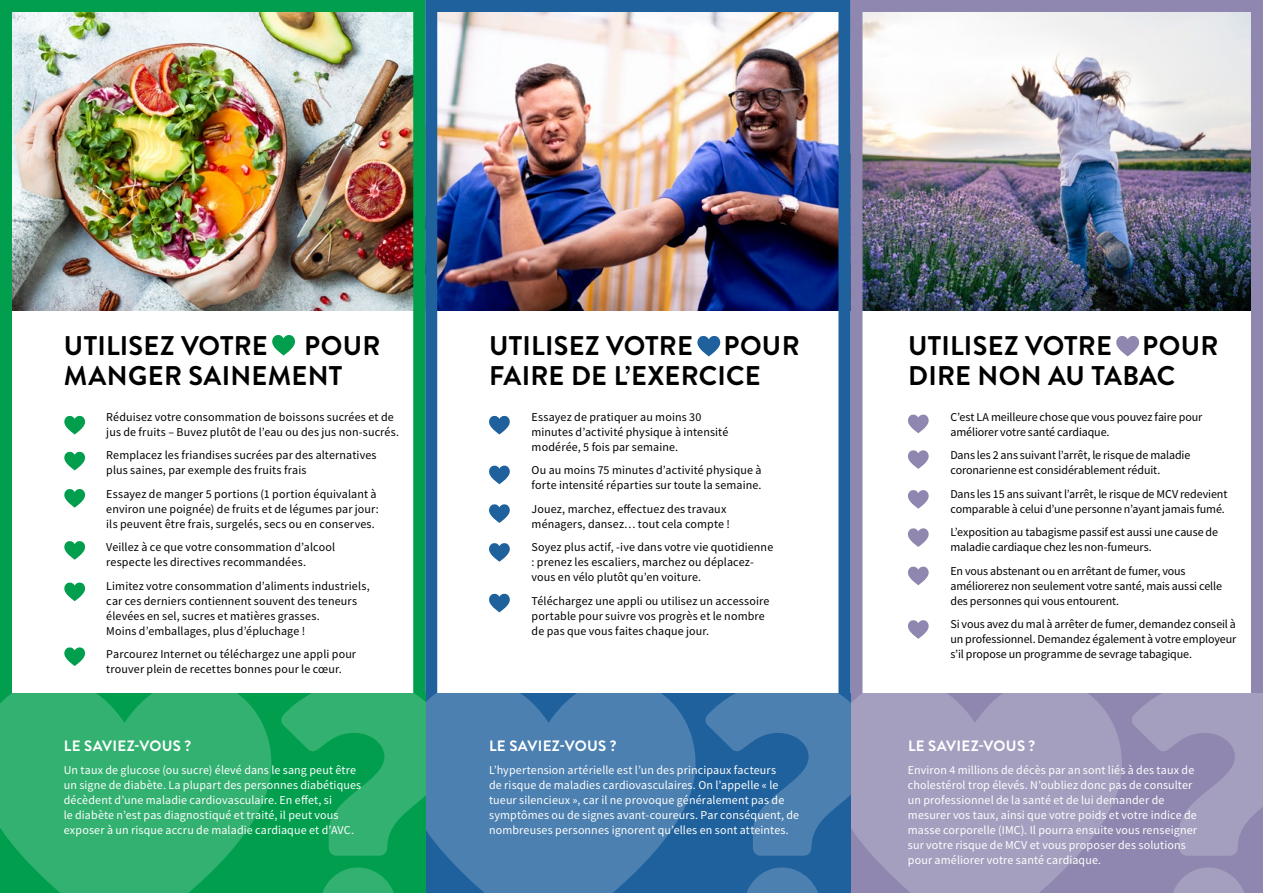
<style>
.page{position:relative;width:1263px;height:893px;background:#fff}
.page>*{position:absolute;margin:0;border:0;box-sizing:border-box;transform-origin:0 0}
.t1{font:700 27px/30px "Brandon Grotesque";letter-spacing:.01em;color:#000}
.t2{font:700 15px "Brandon Grotesque";letter-spacing:.02em;color:#fff}
.t3{font:12px/15px "Source Sans Pro";letter-spacing:.01em;color:#000}
.t4{font:12px/15px "Source Sans Pro";letter-spacing:.01em;color:#fff}
.t5{font:12px/15px "Source Sans Pro";letter-spacing:-.01em;color:#000}
</style>
<div class="page">
<img style="left:13px;top:13px;width:399px;height:297px">
<img style="left:438px;top:13px;width:812px;height:297px">
<div style="left:850px;top:0;width:413px;height:893px;border:12px solid #8f87af"></div>
<div style="left:425px;top:0;width:425px;height:893px;border:12px solid #1f619c"></div>
<div style="left:850px;top:693px;width:413px;height:200px;background:#8f87af"></div>
<svg style="left:850px;top:693px;width:272px;height:200px;background:#a19bbc"></svg>
<svg style="left:1132px;top:693px;width:131px;height:163px"></svg>
<svg style="left:1173px;top:867px;width:71px;height:26px"></svg>
<div style="left:425px;top:693px;width:425px;height:200px;background:#1f619c"></div>
<svg style="left:425px;top:693px;width:271px;height:200px;background:#457cad"></svg>
<svg style="left:705px;top:693px;width:145px;height:163px"></svg>
<svg style="left:746px;top:867px;width:72px;height:26px"></svg>
<hr style="left:850px;top:0;width:413px;height:1px;background:#8f87af">
<hr style="left:425px;top:0;width:425px;height:1px;background:#1f619c">
<svg style="left:908px;top:414px;width:21px;height:19px"></svg>
<svg style="left:489px;top:415px;width:21px;height:19px"></svg>
<svg style="left:64px;top:415px;width:21px;height:19px"></svg>
<svg style="left:272px;top:335px;width:23px;height:20px"></svg>
<svg style="left:697px;top:336px;width:23px;height:20px"></svg>
<svg style="left:1116px;top:336px;width:23px;height:20px"></svg>
<svg style="left:908px;top:450px;width:21px;height:19px"></svg>
<svg style="left:489px;top:465px;width:21px;height:19px"></svg>
<svg style="left:64px;top:451px;width:21px;height:19px"></svg>
<svg style="left:908px;top:490px;width:21px;height:19px"></svg>
<svg style="left:489px;top:504px;width:21px;height:19px"></svg>
<svg style="left:64px;top:489px;width:21px;height:19px"></svg>
<svg style="left:908px;top:528px;width:21px;height:19px"></svg>
<svg style="left:489px;top:543px;width:21px;height:19px"></svg>
<svg style="left:64px;top:541px;width:21px;height:19px"></svg>
<svg style="left:908px;top:566px;width:21px;height:19px"></svg>
<svg style="left:489px;top:593px;width:21px;height:19px"></svg>
<svg style="left:64px;top:582px;width:21px;height:19px"></svg>
<svg style="left:908px;top:620px;width:21px;height:19px"></svg>
<svg style="left:64px;top:647px;width:21px;height:19px"></svg>
<div style="left:0;top:0;width:425px;height:893px;border:12px solid #009e4d"></div>
<div style="left:0;top:693px;width:425px;height:200px;background:#009e4d"></div>
<svg style="left:0;top:693px;width:271px;height:200px;background:#2cae6c"></svg>
<svg style="left:281px;top:693px;width:144px;height:163px"></svg>
<svg style="left:322px;top:867px;width:72px;height:26px"></svg>
<h1 class="t1" style="left:64px;top:331px;width:318px;text-indent:240px">POUR<br>MANGER SAINEMENT</h1>
<h1 class="t1" style="left:64px;top:331px;width:205px">UTILISEZ VOTRE</h1>
<p class="t3" style="left:106px;top:409px;width:294px">Réduisez votre consommation de boissons sucrées et de jus de fruits – Buvez plutôt de l’eau ou des jus non-sucrés.</p>
<p class="t3" style="left:106px;top:448px;width:272px">Remplacez les friandises sucrées par des alternatives plus saines, par exemple des fruits frais</p>
<p class="t3" style="left:106px;top:486px;width:274px">Essayez de manger 5 portions (1 portion équivalant à environ une poignée) de fruits et de légumes par jour: ils peuvent être frais, surgelés, secs ou en conserves.</p>
<p class="t3" style="left:106px;top:540px;width:230px">Veillez à ce que votre consommation d’alcool respecte les directives recommandées.</p>
<p class="t3" style="left:106px;top:578px;width:265px">Limitez votre consommation d’aliments industriels, car ces derniers contiennent souvent des teneurs élevées en sel, sucres et matières grasses.<br>Moins d’emballages, plus d’épluchage !</p>
<p class="t3" style="left:106px;top:647px;width:251px">Parcourez Internet ou téléchargez une appli pour trouver plein de recettes bonnes pour le cœur.</p>
<p class="t2" style="left:64px;top:735px;width:129px">LE SAVIEZ-VOUS ?</p>
<p class="t4" style="left:64px;top:763px;width:299px">Un taux de glucose (ou sucre) élevé dans le sang peut être un signe de diabète. La plupart des personnes diabétiques décèdent d’une maladie cardiovasculaire. En effet, si<br>le diabète n’est pas diagnostiqué et traité, il peut vous exposer à un risque accru de maladie cardiaque et d’AVC.</p>
<h1 class="t1" style="left:489px;top:331px;width:312px">UTILISEZ VOTRE POUR<br>FAIRE DE L’EXERCICE</h1>
<p class="t3" style="left:531px;top:409px;width:198px">Essayez de pratiquer au moins 30 minutes d’activité physique à intensité modérée, 5 fois par semaine.</p>
<p class="t3" style="left:531px;top:463px;width:231px">Ou au moins 75 minutes d’activité physique à forte intensité réparties sur toute la semaine.</p>
<p class="t3" style="left:531px;top:501px;width:200px">Jouez, marchez, effectuez des travaux ménagers, dansez… tout cela compte !</p>
<p class="t3" style="left:531px;top:540px;width:243px">Soyez plus actif, -ive dans votre vie quotidienne : prenez les escaliers, marchez ou déplacez&shy;vous en vélo plutôt qu’en voiture.</p>
<p class="t3" style="left:531px;top:593px;width:239px">Téléchargez une appli ou utilisez un accessoire portable pour suivre vos progrès et le nombre de pas que vous faites chaque jour.</p>
<p class="t2" style="left:489px;top:735px;width:129px">LE SAVIEZ-VOUS ?</p>
<p class="t4" style="left:489px;top:763px;width:312px">L’hypertension artérielle est l’un des principaux facteurs<br>de risque de maladies cardiovasculaires. On l’appelle « le tueur silencieux », car il ne provoque généralement pas de symptômes ou de signes avant-coureurs. Par conséquent, de nombreuses personnes ignorent qu’elles en sont atteintes.</p>
<h1 class="t1" style="left:908px;top:331px;width:312px">UTILISEZ VOTRE POUR<br>DIRE NON AU TABAC</h1>
<p class="t5" style="left:950px;top:409px;width:253px">C’est LA meilleure chose que vous pouvez faire pour améliorer votre santé cardiaque.</p>
<p class="t5" style="left:950px;top:448px;width:241px">Dans les 2 ans suivant l’arrêt, le risque de maladie coronarienne est considérablement réduit.</p>
<p class="t5" style="left:950px;top:486px;width:278px">Dans les 15 ans suivant l’arrêt, le risque de MCV redevient comparable à celui d’une personne n’ayant jamais fumé.</p>
<p class="t5" style="left:950px;top:525px;width:269px">L’exposition au tabagisme passif est aussi une cause de maladie cardiaque chez les non-fumeurs.</p>
<p class="t5" style="left:950px;top:563px;width:273px">En vous abstenant ou en arrêtant de fumer, vous améliorerez non seulement votre santé, mais aussi celle des personnes qui vous entourent.</p>
<p class="t3" style="left:950px;top:617px;width:287px;text-align:justify">Si vous avez du mal à arrêter de fumer, demandez conseil à un professionnel. Demandez également à votre employeur s’il propose un programme de sevrage tabagique.</p>
<p class="t2" style="left:908px;top:735px;width:129px">LE SAVIEZ-VOUS ?</p>
<p class="t4" style="left:908px;top:763px;width:291px">Environ 4 millions de décès par an sont liés à des taux de cholestérol trop élevés. N’oubliez donc pas de consulter un professionnel de la santé et de lui demander de mesurer vos taux, ainsi que votre poids et votre indice de masse corporelle (IMC). Il pourra ensuite vous renseigner sur votre risque de MCV et vous proposer des solutions pour améliorer votre santé cardiaque.</p>
</div>
